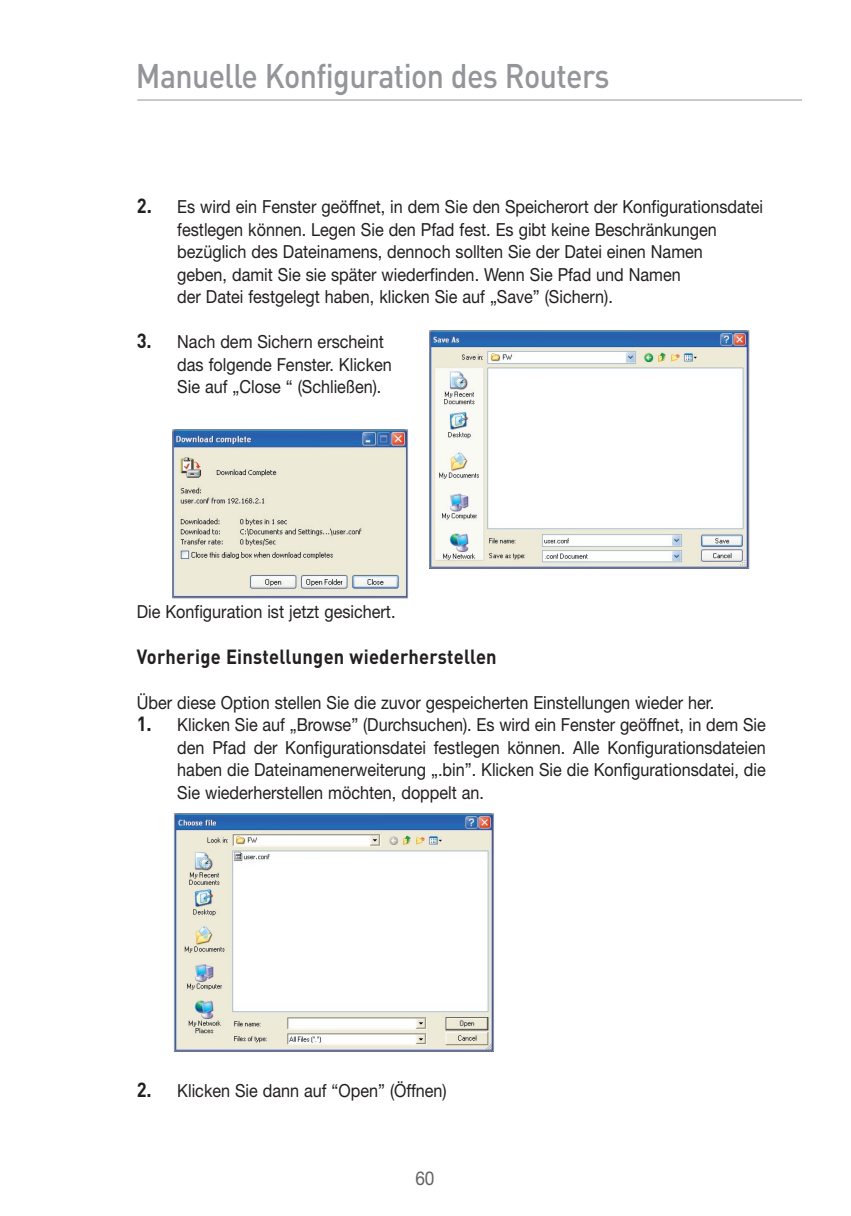
<style>
.page{position:relative;width:851px;height:1216px;background:#fff}
.page>*{position:absolute;margin:0;border:0;box-sizing:border-box;transform-origin:0 0}
.t1{font:500 33.75px "DIN";letter-spacing:-.02em;color:#939598;scale:.9 1}
.t2{font:700 20.25px "DIN";letter-spacing:.015em;color:#231f20;scale:.9 1}
.t3{font:19.12px "Helvetica Neue";color:#636366;scale:.9 1}
.t4{font:18px/22.5px "Helvetica Neue";color:#231f20;scale:.9 1}
.s1{font-family:"DIN";font-weight:700;font-size:20.25px}
</style>
<div class="page">
<hr style="left:137px;top:100px;width:665px;height:1px;background:#939598">
<img style="left:431px;top:332px;width:316px;height:234px">
<div style="left:429px;top:330px;width:320px;height:238px;border:1px solid #939598"></div>
<img style="left:174px;top:431px;width:232px;height:165px">
<div style="left:172px;top:429px;width:236px;height:169px;border:1px solid #939598"></div>
<img style="left:176px;top:815px;width:316px;height:234px">
<div style="left:174px;top:813px;width:320px;height:238px;border:1px solid #939598"></div>
<h1 class="t1" style="left:136px;top:54px;width:527px">Manuelle Konfiguration des Routers</h1>
<p class="t4" style="left:177px;top:195px;width:652px;text-indent:-40px"><span class="s1">2.</span> Es wird ein Fenster geöffnet, in dem Sie den Speicherort der Konfigurationsdatei festlegen können. Legen Sie den Pfad fest. Es gibt keine Beschränkungen bezüglich des Dateinamens, dennoch sollten Sie der Datei einen Namen<br>geben, damit Sie sie später wiederfinden. Wenn Sie Pfad und Namen<br>der Datei festgelegt haben, klicken Sie auf „Save” (Sichern).</p>
<p class="t4" style="left:177px;top:330px;width:240px;text-indent:-41px"><span class="s1">3.</span> Nach dem Sichern erscheint das folgende Fenster. Klicken<br>Sie auf „Close “ (Schließen).</p>
<p class="t4" style="left:137px;top:600px;width:289px">Die Konfiguration ist jetzt gesichert.</p>
<p class="t2" style="left:137px;top:642px;width:401px">Vorherige Einstellungen wiederherstellen</p>
<p class="t4" style="left:137px;top:690px;width:643px">Über diese Option stellen Sie die zuvor gespeicherten Einstellungen wieder her.</p>
<p class="t4" style="left:177px;top:713px;width:655px;text-align:justify;text-indent:-40px"><span class="s1">1.</span> Klicken Sie auf „Browse” (Durchsuchen). Es wird ein Fenster geöffnet, in dem Sie den Pfad der Konfigurationsdatei festlegen können. Alle Konfigurationsdateien haben die Dateinamenerweiterung „.bin”. Klicken Sie die Konfigurationsdatei, die Sie wiederherstellen möchten, doppelt an.</p>
<p class="t4" style="left:137px;top:1078px;width:346px"><span class="s1">2.</span> Klicken Sie dann auf “Open” (Öffnen)</p>
<p class="t3" style="left:415px;top:1166px;width:23px">60</p>
</div>
